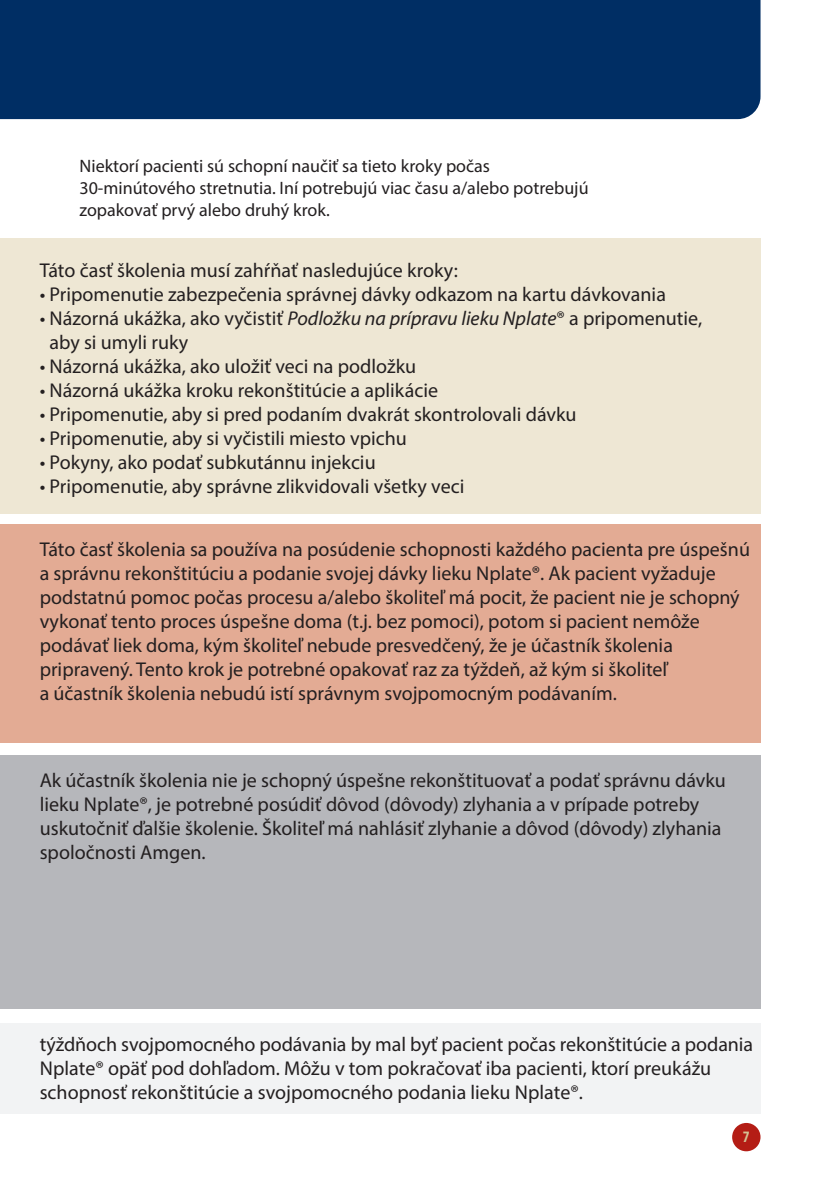
<style>
.page{position:relative;width:840px;height:1191px;background:#fff}
.page>*{position:absolute;margin:0;border:0;box-sizing:border-box;transform-origin:0 0}
.t1{font:20px/24px "Myriad Pro";color:#231f20}
.t2{font:18px/21.6px "Myriad Pro";color:#231f20}
.t3{font:700 condensed 16px "Myriad Pro";color:#d4c194}
.s1{font-style:italic}
</style>
<div class="page">
<div style="left:731px;top:1123px;width:29px;height:28px;background:#b41d15;border-radius:50%"></div>
<div style="left:0;top:0;width:760px;height:119px;background:#002e64"></div>
<div style="left:0;top:238px;width:760px;height:276px;background:#eee7d4"></div>
<div style="left:0;top:524px;width:760px;height:219px;background:#e3ab94"></div>
<div style="left:0;top:754px;width:760px;height:254px;background:#b6b7bb"></div>
<div style="left:0;top:1022px;width:760px;height:91px;background:#f2f3f4"></div>
<p class="t2" style="left:79px;top:157px;width:510px">Niektorí pacienti sú schopní naučiť sa tieto kroky počas<br>30-minútového stretnutia. Iní potrebujú viac času a/alebo potrebujú zopakovať prvý alebo druhý krok.</p>
<p class="t1" style="left:40px;top:259px;width:419px">Táto časť školenia musí zahŕňať nasledujúce kroky:</p>
<p class="t1" style="left:40px;top:283px;width:627px">• Pripomenutie zabezpečenia správnej dávky odkazom na kartu dávkovania</p>
<p class="t1" style="left:49px;top:307px;width:653px;text-indent:-10px">• Názorná ukážka, ako vyčistiť <span class="s1">Podložku na prípravu lieku Nplate</span>® a pripomenutie, aby si umyli ruky</p>
<p class="t1" style="left:40px;top:355px;width:377px">• Názorná ukážka, ako uložiť veci na podložku</p>
<p class="t1" style="left:40px;top:379px;width:399px">• Názorná ukážka kroku rekonštitúcie a aplikácie</p>
<p class="t1" style="left:40px;top:403px;width:538px">• Pripomenutie, aby si pred podaním dvakrát skontrolovali dávku</p>
<p class="t1" style="left:40px;top:427px;width:368px">• Pripomenutie, aby si vyčistili miesto vpichu</p>
<p class="t1" style="left:40px;top:451px;width:337px">• Pokyny, ako podať subkutánnu injekciu</p>
<p class="t1" style="left:40px;top:475px;width:426px">• Pripomenutie, aby správne zlikvidovali všetky veci</p>
<p class="t1" style="left:40px;top:539px;width:711px">Táto časť školenia sa používa na posúdenie schopnosti každého pacienta pre úspešnú a správnu rekonštitúciu a podanie svojej dávky lieku Nplate®. Ak pacient vyžaduje podstatnú pomoc počas procesu a/alebo školiteľ má pocit, že pacient nie je schopný vykonať tento proces úspešne doma (t.j. bez pomoci), potom si pacient nemôže podávať liek doma, kým školiteľ nebude presvedčený, že je účastník školenia pripravený. Tento krok je potrebné opakovať raz za týždeň, až kým si školiteľ<br>a účastník školenia nebudú istí správnym svojpomocným podávaním.</p>
<p class="t1" style="left:40px;top:770px;width:687px">Ak účastník školenia nie je schopný úspešne rekonštituovať a podať správnu dávku lieku Nplate®, je potrebné posúdiť dôvod (dôvody) zlyhania a v prípade potreby uskutočniť ďalšie školenie. Školiteľ má nahlásiť zlyhanie a dôvod (dôvody) zlyhania spoločnosti Amgen.</p>
<p class="t1" style="left:40px;top:1033px;width:714px">týždňoch svojpomocného podávania by mal byť pacient počas rekonštitúcie a podania<br>Nplate® opäť pod dohľadom. Môžu v tom pokračovať iba pacienti, ktorí preukážu schopnosť rekonštitúcie a svojpomocného podania lieku Nplate®.</p>
<p class="t3" style="left:742px;top:1127px;width:8px">7</p>
</div>
